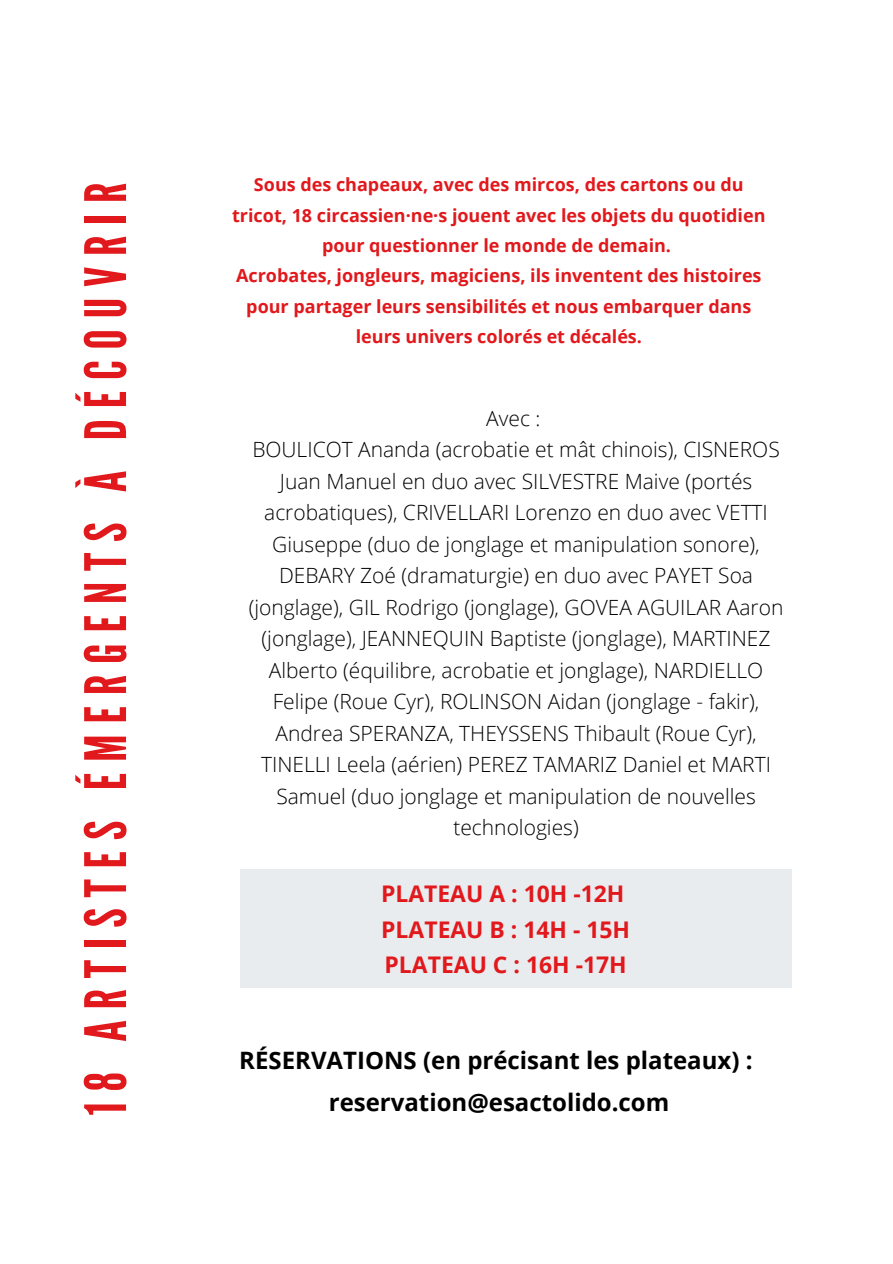
<style>
.page{position:relative;width:893px;height:1264px;background:#fff}
.page>*{position:absolute;margin:0;border:0;box-sizing:border-box;transform-origin:0 0}
.t1{font:57px "League Gothic";letter-spacing:.19em;color:#e1181c}
.t2{font:700 24px/41.5px "Open Sans";color:#000;text-align:center}
.t3{font:700 22.95px/35.4px "Open Sans";color:#e1181c}
.t4{font:300 21px/31.5px "Open Sans";color:#000;text-align:center}
.t5{font:700 18px/30.3px "Open Sans";color:#e1181c;text-align:center}
</style>
<div class="page">
<div style="left:240px;top:869px;width:551px;height:118px;background:#e8ecef"></div>
<h1 class="t1" style="left:73px;top:1115px;width:934px;rotate:-90deg">18 ARTISTES ÉMERGENTS À DÉCOUVRIR</h1>
<p class="t5" style="left:232px;top:169px;width:535px">Sous des chapeaux, avec des mircos, des cartons ou du tricot, 18 circassien·ne·s jouent avec les objets du quotidien pour questionner le monde de demain.<br>Acrobates, jongleurs, magiciens, ils inventent des histoires pour partager leurs sensibilités et nous embarquer dans leurs univers colorés et décalés.</p>
<p class="t4" style="left:249px;top:402px;width:536px">Avec :<br>BOULICOT Ananda (acrobatie et mât chinois), CISNEROS Juan Manuel en duo avec SILVESTRE Maive (portés acrobatiques), CRIVELLARI Lorenzo en duo avec VETTI Giuseppe (duo de jonglage et manipulation sonore), DEBARY Zoé (dramaturgie) en duo avec PAYET Soa (jonglage), GIL Rodrigo (jonglage), GOVEA AGUILAR Aaron (jonglage), JEANNEQUIN Baptiste (jonglage), MARTINEZ Alberto (équilibre, acrobatie et jonglage), NARDIELLO Felipe (Roue Cyr), ROLINSON Aidan (jonglage - fakir), Andrea SPERANZA, THEYSSENS Thibault (Roue Cyr), TINELLI Leela (aérien) PEREZ TAMARIZ Daniel et MARTI Samuel (duo jonglage et manipulation de nouvelles technologies)</p>
<p class="t3" style="left:381px;top:875px;width:250px">PLATEAU A : 10H -12H<br>PLATEAU B : 14H - 15H<br>PLATEAU C : 16H -17H</p>
<p class="t2" style="left:239px;top:1039px;width:515px">RÉSERVATIONS (en précisant les plateaux) : reservation@esactolido.com</p>
</div>
